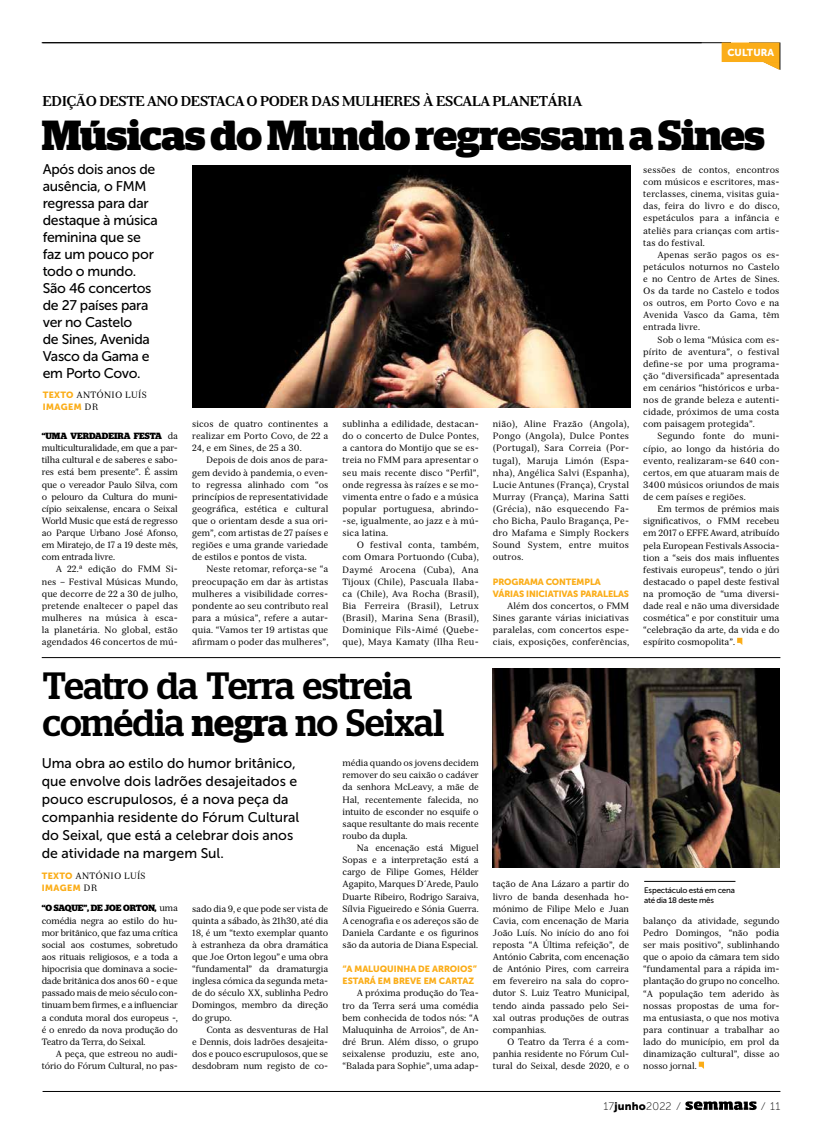
<style>
.page{position:relative;width:823px;height:1134px;background:#fff}
.page>*{position:absolute;margin:0;border:0;box-sizing:border-box;transform-origin:0 0}
.t1{font:700 42px "Stag";letter-spacing:-.015em;color:#000}
.t2{font:500 38px/37px "Stag";letter-spacing:-.01em;color:#000;scale:.96 1}
.t3{font:14px/17px "Museo Sans Cyrl 500";letter-spacing:-.01em;color:#000}
.t4{font:700 14px "Serif 12 Beta";letter-spacing:-.03em;color:#000}
.t5{font:11px "Museo Sans Cyrl 100";letter-spacing:.015em;color:#000}
.t6{font:10px "Museo Sans Cyrl 900";letter-spacing:.01em;color:#fff}
.t7{font:9px/12.1px "Serif 12 Beta";color:#000;text-align:justify}
.t8{font:9px/12.1px "Museo Sans Cyrl 900";letter-spacing:-.01em;color:#fbad18}
.t9{font:700 9px "Stag";letter-spacing:-.01em;color:#000}
.t10{font:9px "Serif 12 Beta";letter-spacing:.03em;color:#000}
.t11{font:8px/10px "Museo Sans Cyrl 500";letter-spacing:-.02em;color:#000}
.s1{font-family:"Museo Sans Cyrl 900";color:#fbad18}
.s2{font-family:"Serif 12 Beta";color:#000}
.s3{font-family:"Serif 12 Beta";font-weight:400}
.s4{font-weight:600}
.s5{font-family:"Museo Sans Cyrl 900"}
</style>
<div class="page">
<svg style="left:685px;top:1101px;width:71px;height:9px"></svg>
<hr style="left:43px;top:1091px;width:737px;height:1px;background:#000">
<hr style="left:43px;top:43px;width:688px;height:1px;background:#000">
<div style="left:730px;top:42px;width:17px;height:28px;background:#fdd790"></div>
<svg style="left:698px;top:1062px;width:5px;height:6px"></svg>
<svg style="left:737px;top:638px;width:5px;height:7px"></svg>
<hr style="left:42px;top:43px;width:659px;height:1px;background:#000">
<svg style="left:721px;top:43px;width:59px;height:27px"></svg>
<img style="left:193px;top:165px;width:436px;height:243px">
<img style="left:492px;top:669px;width:287px;height:199px">
<hr style="left:42px;top:657px;width:738px;height:1px;background:#000">
<hr style="left:643px;top:881px;width:92px;height:1px;background:#000">
<p class="t6" style="left:753px;top:47px;width:22px">????</p>
<p class="t6" style="left:727px;top:47px;width:48px">CULTURA</p>
<h3 class="t4" style="left:43px;top:92px;width:541px">EDIÇÃO DESTE ANO DESTACA O PODER DAS MULHERES À ESCALA PLANETÁRIA</h3>
<h1 class="t1" style="left:42px;top:111px;width:724px">Músicas do Mundo regressam a Sines</h1>
<h3 class="t3" style="left:43px;top:161px;width:117px">Após dois anos de ausência, o FMM regressa para dar destaque à música feminina que se faz um pouco por todo o mundo.<br>São 46 concertos de 27 países para ver no Castelo<br>de Sines, Avenida<br>Vasco da Gama e em Porto Covo.</h3>
<p class="t10" style="left:43px;top:390px;width:105px"><span class="s1">TEXTO</span> ANTÓNIO LUÍS</p>
<p class="t8" style="left:43px;top:401px;width:57px">IMAGEM <span class="s2">DR</span></p>
<p class="t9" style="left:42px;top:431px;width:138px">“UMA VERDADEIRA FESTA <span class="s3">da</span></p>
<p class="t7" style="left:42px;top:442px;width:138px">multiculturalidade, em que a par&shy;tilha cultural e de saberes e sabo&shy;res está bem presente”. É assim que o vereador Paulo Silva, com o pelouro da Cultura do muni&shy;cípio seixalense, encara o Seixal World Music que está de regresso ao Parque Urbano José Afonso, em Miratejo, de 17 a 19 deste mês, com entrada livre.</p>
<p class="t7" style="left:42px;top:563px;width:138px;text-indent:14px">A 22.ª edição do FMM Si&shy;nes – Festival Músicas Mundo, que decorre de 22 a 30 de julho, pretende enaltecer o papel das mulheres na música à esca&shy;la planetária. No global, estão agendados 46 concertos de mú-</p>
<p class="t7" style="left:192px;top:418px;width:138px">sicos de quatro continentes a realizar em Porto Covo, de 22 a 24, e em Sines, de 25 a 30.</p>
<p class="t7" style="left:192px;top:454px;width:138px;text-indent:14px">Depois de dois anos de para&shy;gem devido à pandemia, o even&shy;to regressa alinhado com “os princípios de representatividade geográfica, estética e cultural que o orientam desde a sua ori&shy;gem”, com artistas de 27 países e regiões e uma grande variedade de estilos e pontos de vista.</p>
<p class="t7" style="left:192px;top:563px;width:138px;text-indent:14px">Neste retomar, reforça-se “a preocupação em dar às artistas mulheres a visibilidade corres&shy;pondente ao seu contributo real para a música”, refere a autar&shy;quia. “Vamos ter 19 artistas que afirmam o poder das mulheres”,</p>
<p class="t7" style="left:342px;top:418px;width:138px">sublinha a edilidade, destacan&shy;do o concerto de Dulce Pontes, a cantora do Montijo que se es&shy;treia no FMM para apresentar o seu mais recente disco “Perfil”, onde regressa às raízes e se mo&shy;vimenta entre o fado e a música popular portuguesa, abrindo--se, igualmente, ao jazz e à mú&shy;sica latina.</p>
<p class="t7" style="left:342px;top:539px;width:138px;text-indent:14px">O festival conta, também, com Omara Portuondo (Cuba), Daymé Arocena (Cuba), Ana Tijoux (Chile), Pascuala Ilaba&shy;ca (Chile), Ava Rocha (Brasil), Bia Ferreira (Brasil), Letrux (Brasil), Marina Sena (Brasil), Dominique Fils-Aimé (Quebe&shy;que), Maya Kamaty (Ilha Reu-</p>
<h2 class="t2" style="left:43px;top:667px;width:419px">Teatro da Terra estreia comédia <span class="s4">negra</span> no Seixal</h2>
<h3 class="t3" style="left:42px;top:755px;width:259px;line-height:18px">Uma obra ao estilo do humor britânico, que envolve dois ladrões desajeitados e pouco escrupulosos, é a nova peça da companhia residente do Fórum Cultural do Seixal, que está a celebrar dois anos de atividade na margem Sul.</h3>
<p class="t10" style="left:42px;top:870px;width:105px"><span class="s1">TEXTO</span> ANTÓNIO LUÍS</p>
<p class="t8" style="left:42px;top:882px;width:57px">IMAGEM <span class="s2">DR</span></p>
<p class="t9" style="left:42px;top:903px;width:138px">“O SAQUE”, DE JOE ORTON, <span class="s3">uma</span></p>
<p class="t7" style="left:42px;top:914px;width:138px">comédia negra ao estilo do hu&shy;mor britânico, que faz uma crítica social aos costumes, sobretudo aos rituais religiosos, e a toda a hipocrisia que dominava a socie&shy;dade britânica dos anos 60 - e que passado mais de meio século con&shy;tinuam bem firmes, e a influenciar a conduta moral dos europeus -, é o enredo da nova produção do Teatro da Terra, do Seixal.</p>
<p class="t7" style="left:42px;top:1048px;width:138px;text-align:right">A peça, que estreou no audi&shy;tório do Fórum Cultural, no pas-</p>
<p class="t7" style="left:192px;top:902px;width:138px">sado dia 9, e que pode ser vista de quinta a sábado, às 21h30, até dia 18, é um “texto exemplar quanto à estranheza da obra dramática que Joe Orton legou” e uma obra “fundamental” da dramaturgia inglesa cómica da segunda meta&shy;de do século XX, sublinha Pedro Domingos, membro da direção do grupo.</p>
<p class="t7" style="left:192px;top:1023px;width:138px;text-indent:14px">Conta as desventuras de Hal e Dennis, dois ladrões desajeita&shy;dos e pouco escrupulosos, que se desdobram num registo de co-</p>
<p class="t7" style="left:342px;top:757px;width:138px">média quando os jovens decidem remover do seu caixão o cadáver da senhora McLeavy, a mãe de Hal, recentemente falecida, no intuito de esconder no esquife o saque resultante do mais recente roubo da dupla.</p>
<p class="t7" style="left:342px;top:842px;width:138px;text-indent:14px">Na encenação está Miguel Sopas e a interpretação está a cargo de Filipe Gomes, Hélder Agapito, Marques D´Arede, Paulo Duarte Ribeiro, Rodrigo Saraiva, Sílvia Figueiredo e Sónia Guerra.<br>A cenografia e os adereços são de Daniela Cardante e os figurinos são da autoria de Diana Especial.</p>
<p class="t8" style="left:342px;top:963px;width:136px">“A MALUQUINHA DE ARROIOS”<br>ESTARÁ EM BREVE EM CARTAZ</p>
<p class="t7" style="left:342px;top:987px;width:138px;text-indent:14px">A próxima produção do Tea&shy;tro da Terra será uma comédia bem conhecida de todos nós: “A Maluquinha de Arroios”, de An&shy;dré Brun. Além disso, o grupo seixalense produziu, este ano, “Balada para Sophie”, uma adap-</p>
<p class="t7" style="left:492px;top:418px;width:138px">nião), Aline Frazão (Angola), Pongo (Angola), Dulce Pontes (Portugal), Sara Correia (Por&shy;tugal), Maruja Limón (Espa&shy;nha), Angélica Salvi (Espanha), Lucie Antunes (França), Crystal Murray (França), Marina Satti (Grécia), não esquecendo Fa&shy;cho Bicha, Paulo Bragança, Pe&shy;dro Mafama e Simply Rockers Sound System, entre muitos outros.</p>
<p class="t8" style="left:492px;top:575px;width:138px">PROGRAMA CONTEMPLA<br>VÁRIAS INICIATIVAS PARALELAS</p>
<p class="t7" style="left:492px;top:600px;width:138px;text-indent:14px">Além dos concertos, o FMM Sines garante várias iniciativas paralelas, com concertos espe&shy;ciais, exposições, conferências,</p>
<p class="t7" style="left:643px;top:164px;width:138px">sessões de contos, encontros com músicos e escritores, mas&shy;terclasses, cinema, visitas guia&shy;das, feira do livro e do disco, espetáculos para a infância e ateliês para crianças com artis&shy;tas do festival.</p>
<p class="t7" style="left:643px;top:249px;width:138px;text-indent:14px">Apenas serão pagos os es&shy;petáculos noturnos no Castelo e no Centro de Artes de Sines.<br>Os da tarde no Castelo e todos os outros, em Porto Covo e na Avenida Vasco da Gama, têm entrada livre.</p>
<p class="t7" style="left:643px;top:333px;width:138px;text-indent:14px">Sob o lema “Música com es&shy;pírito de aventura”, o festival define-se por uma programa&shy;ção “diversificada” apresentada em cenários “históricos e urba&shy;nos de grande beleza e autenti&shy;cidade, próximos de uma costa com paisagem protegida”.</p>
<p class="t7" style="left:643px;top:430px;width:138px;text-indent:14px">Segundo fonte do muni&shy;cípio, ao longo da história do evento, realizaram-se 640 con&shy;certos, em que atuaram mais de 3400 músicos oriundos de mais de cem países e regiões.</p>
<p class="t7" style="left:643px;top:503px;width:138px;text-indent:14px">Em termos de prémios mais significativos, o FMM recebeu em 2017 o EFFE Award, atribuído pela European Festivals Associa&shy;tion a “seis dos mais influentes festivais europeus”, tendo o júri destacado o papel deste festival na promoção de “uma diversi&shy;dade real e não uma diversidade cosmética” e por constituir uma “celebração da arte, da vida e do espírito cosmopolita”.</p>
<p class="t7" style="left:492px;top:878px;width:138px">tação de Ana Lázaro a partir do livro de banda desenhada ho&shy;mónimo de Filipe Melo e Juan Cavia, com encenação de Maria João Luís. No início do ano foi reposta “A Última refeição”, de António Cabrita, com encenação de António Pires, com carreira em fevereiro na sala do copro&shy;dutor S. Luiz Teatro Municipal, tendo ainda passado pelo Sei&shy;xal outras produções de outras companhias.</p>
<p class="t7" style="left:492px;top:1036px;width:138px;text-indent:14px">O Teatro da Terra é a com&shy;panhia residente no Fórum Cul&shy;tural do Seixal, desde 2020, e o</p>
<p class="t11" style="left:643px;top:885px;width:92px">Espectáculo está em cena até dia 18 deste mês</p>
<p class="t7" style="left:643px;top:915px;width:138px">balanço da atividade, segundo Pedro Domingos, “não podia ser mais positivo”, sublinhando que o apoio da câmara tem sido “fundamental para a rápida im&shy;plantação do grupo no concelho. “A população tem aderido às nossas propostas de uma for&shy;ma entusiasta, o que nos motiva para continuar a trabalhar ao lado do município, em prol da dinamização cultural”, disse ao nosso jornal.</p>
<p class="t5" style="left:603px;top:1100px;width:77px">17<span class="s5">junho</span>2022 ⁄</p>
<p class="t5" style="left:762px;top:1100px;width:19px">⁄ 11</p>
</div>
